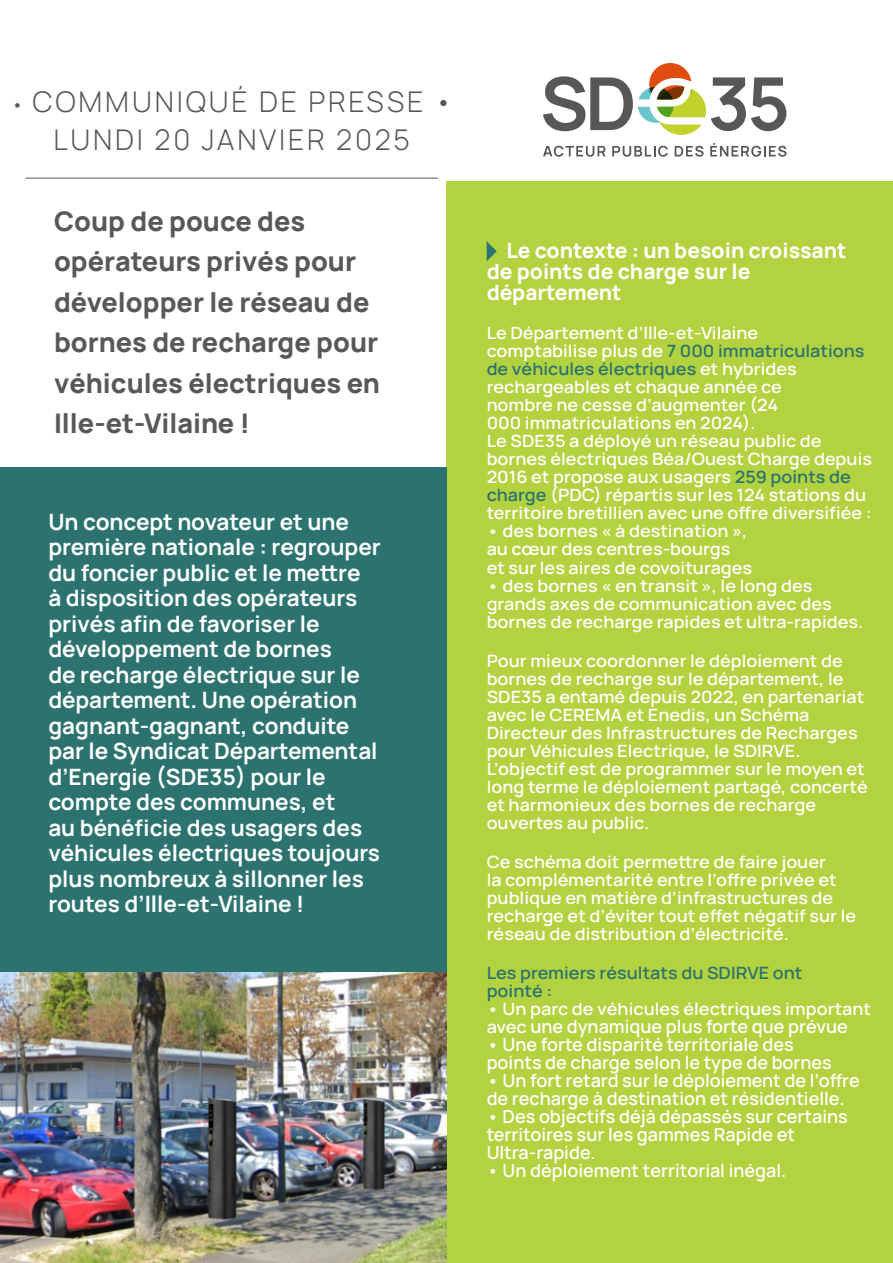
<style>
.page{position:relative;width:893px;height:1263px;background:#fff}
.page>*{position:absolute;margin:0;border:0;box-sizing:border-box;transform-origin:0 0}
.t1{font:300 28.5px "Manrope";letter-spacing:.1em;color:#57585a}
.t2{font:800 27px/40.5px "Manrope";color:#57585a}
.t3{font:700 22.5px/25.5px "Manrope";color:#fff}
.t4{font:800 21px/21px "Manrope";color:#fff}
.t5{font:600 18px/18px "Manrope";color:#fff}
.t6{font:600 16.95px/18px "Manrope";color:#fff;scale:1.06 1}
.t7{font:600 16.95px/18px "Manrope";color:#2c7370;scale:1.06 1}
.s1{font-size:21px}
.s2{color:#2c7370}
.s3{font-size:16.95px}
</style>
<div class="page">
<svg style="left:543px;top:146px;width:63px;height:11px"></svg>
<svg style="left:612px;top:146px;width:56px;height:11px"></svg>
<svg style="left:675px;top:146px;width:29px;height:11px"></svg>
<svg style="left:710px;top:143px;width:76px;height:14px"></svg>
<svg style="left:543px;top:63px;width:243px;height:72px"></svg>
<hr style="left:26px;top:178px;width:412px;height:1px;background:#57585a">
<div style="left:446px;top:182px;width:447px;height:1081px;background:#b2d23f"></div>
<div style="left:0;top:468px;width:446px;height:505px;background:#2c7370"></div>
<svg style="left:487px;top:241px;width:10px;height:20px"></svg>
<img style="left:0;top:973px;width:446px;height:290px">
<p class="t1" style="left:11px;top:82px;width:443px"><span class="s1">•</span> COMMUNIQUÉ DE PRESSE •</p>
<p class="t1" style="left:53px;top:119px;width:358px">LUNDI 20 JANVIER 2025</p>
<p class="t2" style="left:54px;top:200px;width:327px">Coup de pouce des opérateurs privés pour développer le réseau de bornes de recharge pour véhicules électriques en<br>Ille-et-Vilaine !</p>
<p class="t3" style="left:48px;top:508px;width:334px">Un concept novateur et une première nationale : regrouper du foncier public et le mettre<br>à disposition des opérateurs privés afin de favoriser le développement de bornes<br>de recharge électrique sur le département. Une opération gagnant-gagnant, conduite par le Syndicat Départemental d’Energie (SDE35) pour le compte des communes, et<br>au bénéficie des usagers des véhicules électriques toujours plus nombreux à sillonner les routes d’Ille-et-Vilaine !</p>
<p class="t4" style="left:487px;top:239px;width:361px;text-indent:20px">Le contexte : un besoin croissant de points de charge sur le département</p>
<p class="t6" style="left:487px;top:324px;width:365px">Le Département d’Ille-et-Vilaine comptabilise plus de <span class="s2">7 000 immatriculations de véhicules électriques</span> et hybrides rechargeables et chaque année ce<br>nombre ne cesse d’augmenter (24<br>000 immatriculations en 2024).<br>Le SDE35 a déployé un réseau public de bornes électriques Béa/Ouest Charge depuis 2016 et propose aux usagers <span class="s2">259 points de charge</span> (PDC) répartis sur les 124 stations du territoire bretillien avec une offre diversifiée :</p>
<p class="t6" style="left:487px;top:522px;width:252px">• des bornes « à destination », au cœur des centres-bourgs et sur les aires de covoiturages</p>
<p class="t6" style="left:487px;top:576px;width:357px">• des bornes « en transit », le long des grands axes de communication avec des bornes de recharge rapides et ultra-rapides.</p>
<p class="t6" style="left:487px;top:651px;width:361px">Pour mieux coordonner le déploiement de bornes de recharge sur le département, le SDE35 a entamé depuis 2022, en partenariat avec le CEREMA et Enedis, un Schéma Directeur des Infrastructures de Recharges pour Véhicules Electrique, le SDIRVE.<br>L’objectif est de programmer sur le moyen et long terme le déploiement partagé, concerté et harmonieux des bornes de recharge ouvertes au public.</p>
<p class="t6" style="left:487px;top:852px;width:350px">Ce schéma doit permettre de faire jouer<br>la complémentarité entre l’offre privée et publique en matière d’infrastructures de recharge et d’éviter tout effet négatif sur le réseau de distribution d’électricité.</p>
<p class="t7" style="left:487px;top:963px;width:299px">Les premiers résultats du SDIRVE ont pointé :</p>
<p class="t6" style="left:487px;top:999px;width:364px">• Un parc de véhicules électriques important</p>
<p class="t5" style="left:487px;top:1017px;width:363px"><span class="s3">avec</span> une dynamique plus forte que prévue</p>
<p class="t5" style="left:487px;top:1035px;width:347px">• Une forte disparité territoriale des points de charge selon le type de bornes</p>
<p class="t5" style="left:487px;top:1071px;width:375px">• Un fort retard sur le déploiement de l’offre de recharge à destination et résidentielle.</p>
<p class="t5" style="left:487px;top:1107px;width:363px">• Des objectifs déjà dépassés sur certains territoires sur les gammes Rapide et<br>Ultra-rapide.</p>
<p class="t5" style="left:487px;top:1161px;width:301px">• Un déploiement territorial inégal.</p>
</div>
